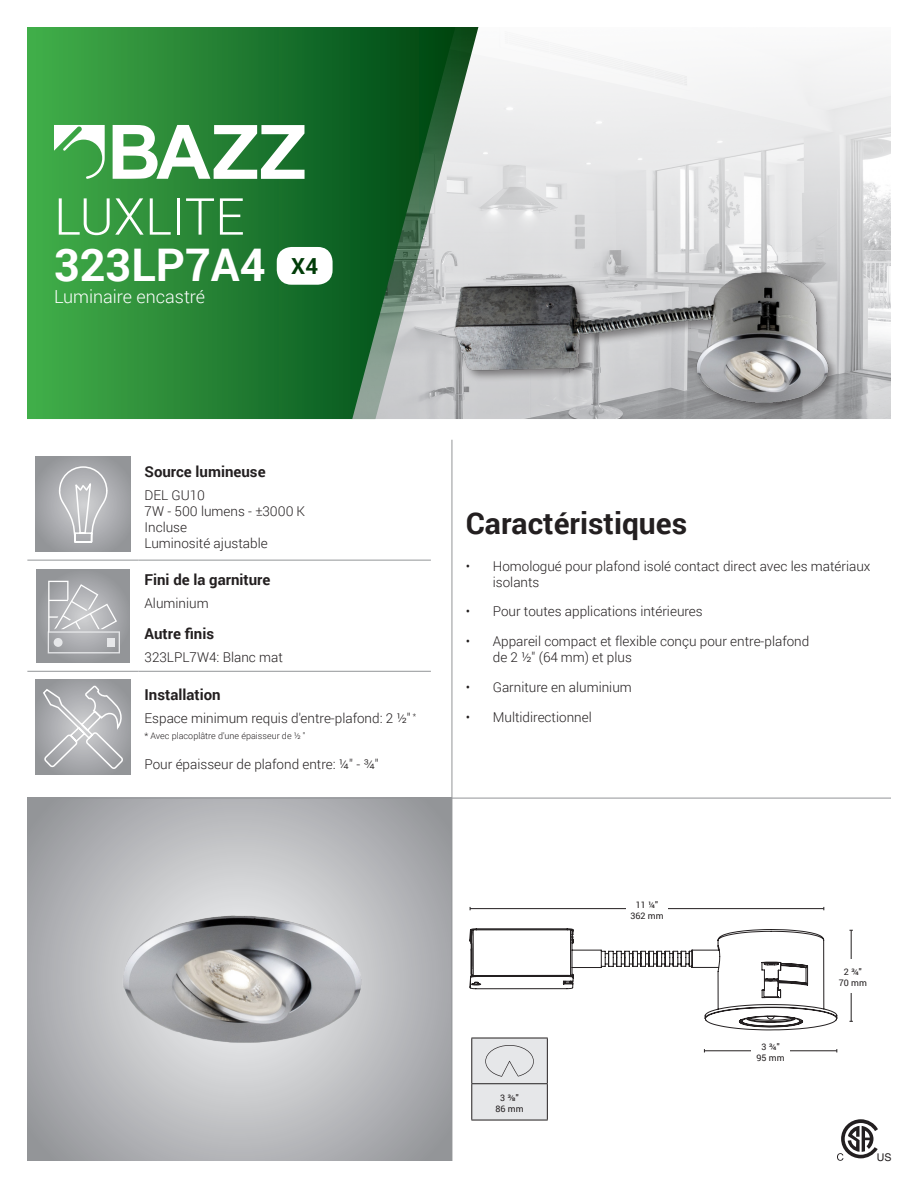
<style>
.page{position:relative;width:918px;height:1188px;background:#fff}
.page>*{position:absolute;margin:0;border:0;box-sizing:border-box;transform-origin:0 0}
.serie{font:300 51px "Roboto";color:#fff}
.code_produit{font:700 45px "Roboto";color:#fff}
.moyen_titre{font:700 30px "Roboto";color:#231f20}
.code_produit-2{font:700 22.2px "Roboto";color:#003c08}
.catégorie{font:300 18px "Roboto";color:#fff}
.mini_titre{font:700 15px "Roboto";color:#231f20}
.texte{font:300 13.5px/16.2px "Roboto";color:#231f20}
.t1{font:10.65px "Helvetica";color:#231f20}
.texte-2{font:300 9px "Roboto";color:#231f20}
.mesure{font:9px/10.8px "Roboto";color:#231f20;text-align:center}
</style>
<div class="page">
<svg style="left:837px;top:1119px;width:41px;height:42px"></svg>
<svg style="left:27px;top:27px;width:325px;height:392px;background:#288736"></svg>
<img style="left:352px;top:27px;width:539px;height:392px">
<svg style="left:54px;top:125px;width:51px;height:54px"></svg>
<svg style="left:113px;top:125px;width:192px;height:54px"></svg>
<div style="left:277px;top:247px;width:56px;height:38px;background:#fff;border-radius:15px"></div>
<div style="left:452px;top:231px;width:388px;height:184px;background:#231f20;opacity:.5"></div>
<img style="left:448px;top:152px;width:389px;height:254px">
<img style="left:27px;top:799px;width:425px;height:362px">
<hr style="left:452px;top:440px;width:1px;height:721px;background:#939598">
<hr style="left:27px;top:798px;width:864px;height:1px;background:#939598">
<hr style="left:27px;top:560px;width:112px;height:1px;background:#939598">
<hr style="left:139px;top:560px;width:292px;height:1px;background:#939598">
<hr style="left:27px;top:671px;width:112px;height:1px;background:#939598">
<hr style="left:139px;top:671px;width:292px;height:1px;background:#939598">
<svg style="left:36px;top:457px;width:94px;height:95px;background:#9e9fa3"></svg>
<svg style="left:58px;top:466px;width:50px;height:77px;background:#bebfc2"></svg>
<div style="left:36px;top:569px;width:94px;height:93px;background:#95979a"></div>
<svg style="left:48px;top:581px;width:72px;height:72px"></svg>
<div style="left:36px;top:679px;width:94px;height:96px;background:#999b9e"></div>
<svg style="left:43px;top:685px;width:82px;height:84px"></svg>
<hr style="left:470px;top:908px;width:354px;height:1px;background:#231f20">
<hr style="left:704px;top:1050px;width:133px;height:1px;background:#231f20">
<hr style="left:851px;top:930px;width:1px;height:91px;background:#231f20">
<div style="left:626px;top:899px;width:42px;height:20px;background:#fff"></div>
<div style="left:752px;top:1041px;width:38px;height:20px;background:#fff"></div>
<div style="left:832px;top:959px;width:42px;height:34px;background:#fff"></div>
<hr style="left:471px;top:1038px;width:1px;height:45px;background:#231f20">
<hr style="left:547px;top:1038px;width:1px;height:45px;background:#231f20">
<hr style="left:471px;top:1083px;width:77px;height:1px;background:#231f20">
<hr style="left:471px;top:1084px;width:1px;height:36px;background:#231f20">
<hr style="left:547px;top:1084px;width:1px;height:36px;background:#231f20">
<hr style="left:471px;top:1120px;width:77px;height:1px;background:#231f20">
<svg style="left:472px;top:1038px;width:75px;height:82px;background:#dddedf"></svg>
<svg style="left:469px;top:928px;width:369px;height:103px"></svg>
<p class="serie" style="left:54px;top:181px;width:192px">LUXLITE</p>
<p class="code_produit" style="left:54px;top:233px;width:213px">323LP7A4</p>
<p class="code_produit-2" style="left:291px;top:251px;width:28px">X4</p>
<p class="catégorie" style="left:54px;top:284px;width:153px">Luminaire encastré</p>
<p class="mini_titre" style="left:145px;top:461px;width:123px">Source lumineuse</p>
<p class="texte" style="left:145px;top:486px;width:162px">DEL GU10<br>7W - 500 lumens - ±3000 K<br>Incluse<br>Luminosité ajustable</p>
<p class="mini_titre" style="left:145px;top:569px;width:127px">Fini de la garniture</p>
<p class="texte" style="left:145px;top:594px;width:66px">Aluminium</p>
<p class="mini_titre" style="left:145px;top:623px;width:71px">Autre finis</p>
<p class="texte" style="left:145px;top:649px;width:140px">323LPL7W4: Blanc mat</p>
<p class="mini_titre" style="left:145px;top:684px;width:78px">Installation</p>
<p class="texte" style="left:145px;top:710px;width:273px">Espace minimum requis d'entre-plafond: 2 ½" <sup>*</sup></p>
<p class="texte-2" style="left:145px;top:730px;width:162px">* Avec placoplâtre d'une épaisseur de ½ "</p>
<p class="texte" style="left:145px;top:756px;width:236px">Pour épaisseur de plafond entre: ¼" - ¾"</p>
<p class="moyen_titre" style="left:466px;top:502px;width:223px">Caractéristiques</p>
<p class="texte" style="left:493px;top:557px;width:379px;text-indent:-27px">• Homologué pour plafond isolé contact direct avec les matériaux isolants</p>
<p class="texte" style="left:466px;top:603px;width:238px">• Pour toutes applications intérieures</p>
<p class="texte" style="left:493px;top:633px;width:318px;text-indent:-27px">• Appareil compact et flexible conçu pour entre-plafond de 2 ½" (64 mm) et plus</p>
<p class="texte" style="left:466px;top:679px;width:168px">• Garniture en aluminium</p>
<p class="texte" style="left:466px;top:708px;width:127px">• Multidirectionnel</p>
<p class="mesure" style="left:496px;top:1092px;width:30px">3 ⅜"<br>86 mm</p>
<p class="mesure" style="left:630px;top:899px;width:35px">11 ¼"<br>362 mm</p>
<p class="mesure" style="left:757px;top:1041px;width:30px">3 ¾"<br>95 mm</p>
<p class="mesure" style="left:839px;top:966px;width:30px">2 ¾"<br>70 mm</p>
<p class="t1" style="left:877px;top:1151px;width:16px">US</p>
</div>
